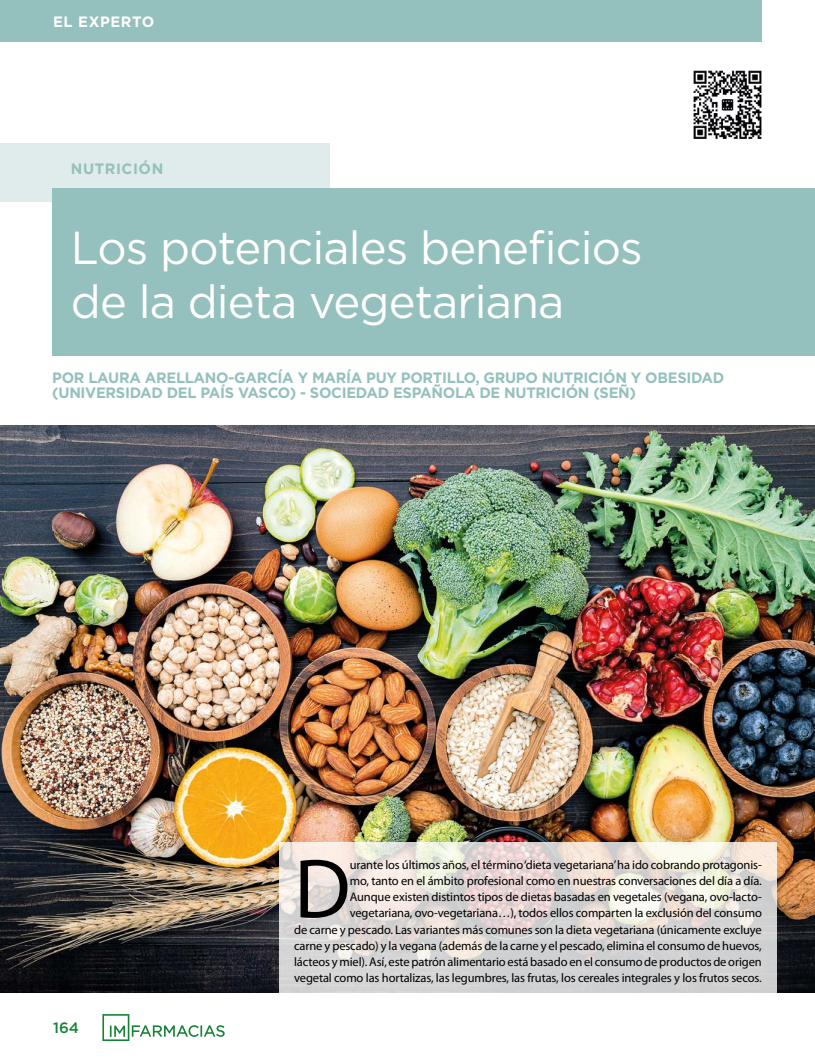
<style>
.page{position:relative;width:815px;height:1063px;background:#fff}
.page>*{position:absolute;margin:0;border:0;box-sizing:border-box;transform-origin:0 0}
.t1{font:84.88px "Myriad Pro";color:#000}
.t2{font:46.25px/53.8px "Gotham";letter-spacing:-.02em;color:#fff}
.t3{font:700 15px/15px "Gotham";letter-spacing:-.02em;color:#94c0bd}
.t4{font:700 15px "Gotham";letter-spacing:.04em;color:#fff}
.t5{font:700 15px "Gotham";letter-spacing:.04em;color:#94c0bd}
.t6{font:500 15px "Gotham";color:#178236}
.t7{font:12.5px/16.2px "Myriad Pro";letter-spacing:-.01em;color:#000;text-align:right}
</style>
<div class="page">
<svg style="left:102px;top:1014px;width:123px;height:27px"></svg>
<div style="left:0;top:0;width:762px;height:41px;background:#94c0bd"></div>
<img style="left:0;top:425px;width:815px;height:567px">
<svg style="left:279px;top:842px;width:498px;height:151px;background:#dfdad7"></svg>
<img style="left:693px;top:70px;width:69px;height:69px">
<div style="left:0;top:144px;width:330px;height:58px;background:#dfeceb"></div>
<div style="left:52px;top:189px;width:763px;height:167px;background:#94c0bd"></div>
<p class="t4" style="left:53px;top:13px;width:103px">EL EXPERTO</p>
<p class="t5" style="left:71px;top:160px;width:94px">NUTRICIÓN</p>
<h2 class="t2" style="left:71px;top:220px;width:573px">Los potenciales beneficios de la dieta vegetariana</h2>
<p class="t3" style="left:52px;top:370px;width:674px">POR LAURA ARELLANO-GARCÍA Y MARÍA PUY PORTILLO, GRUPO NUTRICIÓN Y OBESIDAD (UNIVERSIDAD DEL PAÍS VASCO) - SOCIEDAD ESPAÑOLA DE NUTRICIÓN (SEÑ)</p>
<p class="t6" style="left:53px;top:1018px;width:27px">164</p>
<p class="t7" style="left:294px;top:856px;width:469px">urante los últimos años, el término ‘dieta vegetariana’ ha ido cobrando protagonis-<br>mo, tanto en el ámbito profesional como en nuestras conversaciones del día a día.<br>Aunque existen distintos tipos de dietas basadas en vegetales (vegana, ovo-lacto&shy;vegetariana, ovo-vegetariana…), todos ellos comparten la exclusión del consumo<br>de carne y pescado. Las variantes más comunes son la dieta vegetariana (únicamente excluye carne y pescado) y la vegana (además de la carne y el pescado, elimina el consumo de huevos, lácteos y miel). Así, este patrón alimentario está basado en el consumo de productos de origen vegetal como las hortalizas, las legumbres, las frutas, los cereales integrales y los frutos secos.</p>
<h1 class="t1" style="left:294px;top:837px;width:58px">D</h1>
</div>
